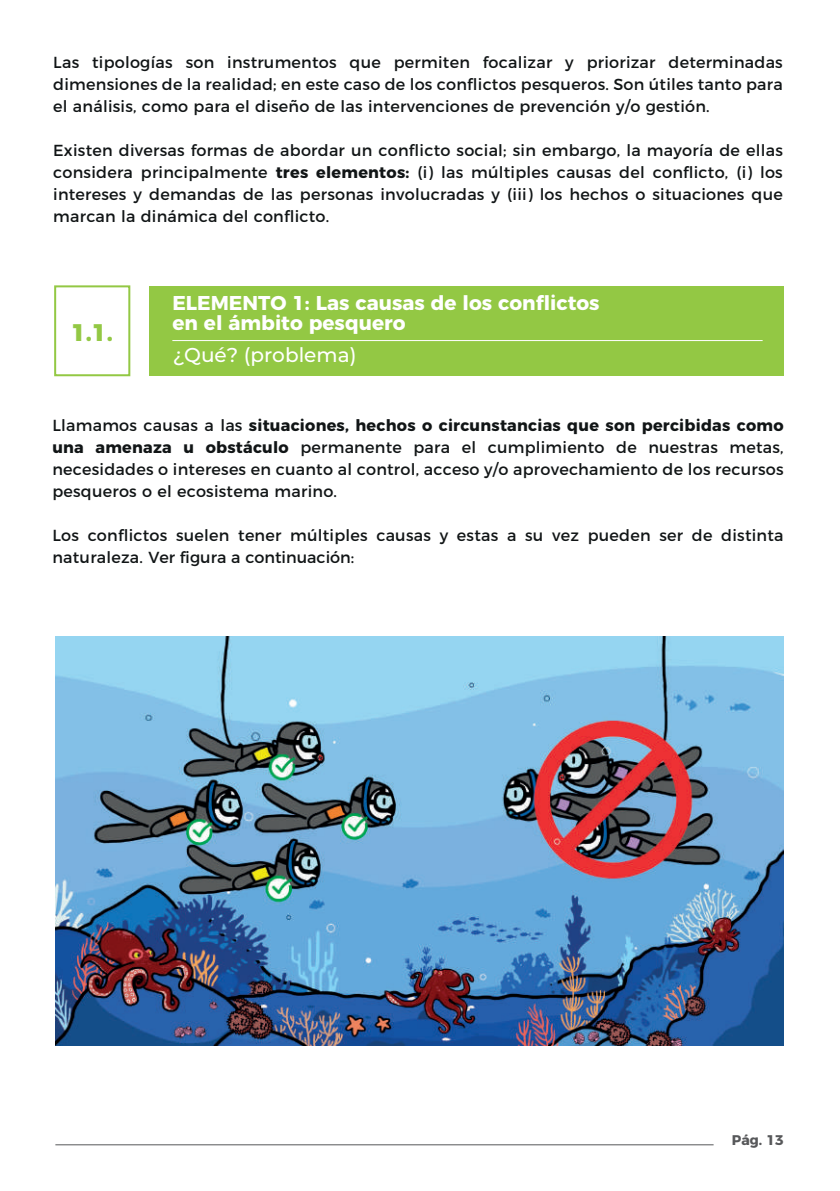
<style>
.page{position:relative;width:840px;height:1191px;background:#fff}
.page>*{position:absolute;margin:0;border:0;box-sizing:border-box;transform-origin:0 0}
.t1{font:800 24px "Montserrat";color:#93c844}
.t2{font:700 20px/20px "Montserrat";color:#fff}
.t3{font:500 20px "Montserrat";color:#fff}
.t4{font:16px/22px "Montserrat";letter-spacing:.015em;color:#111516;text-align:justify}
.t5{font:700 14px "Montserrat";color:#57585a}
.s1{font-weight:700}
</style>
<div class="page">
<div style="left:54px;top:285px;width:76px;height:91px;border:2px solid #93c844"></div>
<hr style="left:55px;top:1144px;width:658px;height:1px;background:#57585a">
<div style="left:150px;top:286px;width:633px;height:89px;background:#93c844"></div>
<hr style="left:172px;top:340px;width:590px;height:1px;background:#fff">
<img style="left:56px;top:636px;width:726px;height:409px">
<p class="t4" style="left:53px;top:50px;width:730px">Las tipologías son instrumentos que permiten focalizar y priorizar determinadas dimensiones de la realidad; en este caso de los conflictos pesqueros. Son útiles tanto para el análisis, como para el diseño de las intervenciones de prevención y/o gestión.</p>
<p class="t4" style="left:53px;top:138px;width:730px">Existen diversas formas de abordar un conflicto social; sin embargo, la mayoría de ellas considera principalmente <span class="s1">tres elementos:</span> (i) las múltiples causas del conflicto, (i) los intereses y demandas de las personas involucradas y (iii) los hechos o situaciones que marcan la dinámica del conflicto.</p>
<h1 class="t1" style="left:71px;top:312px;width:43px">1.1.</h1>
<p class="t2" style="left:172px;top:291px;width:428px">ELEMENTO 1: Las causas de los conflictos en el ámbito pesquero</p>
<p class="t3" style="left:173px;top:341px;width:185px">¿Qué? (problema)</p>
<p class="t4" style="left:52px;top:413px;width:732px">Llamamos causas a las <span class="s1">situaciones, hechos o circunstancias que son percibidas como una amenaza u obstáculo</span> permanente para el cumplimiento de nuestras metas, necesidades o intereses en cuanto al control, acceso y/o aprovechamiento de los recursos pesqueros o el ecosistema marino.</p>
<p class="t4" style="left:52px;top:523px;width:732px">Los conflictos suelen tener múltiples causas y estas a su vez pueden ser de distinta naturaleza. Ver figura a continuación:</p>
<p class="t5" style="left:731px;top:1128px;width:53px">Pág. 13</p>
</div>
